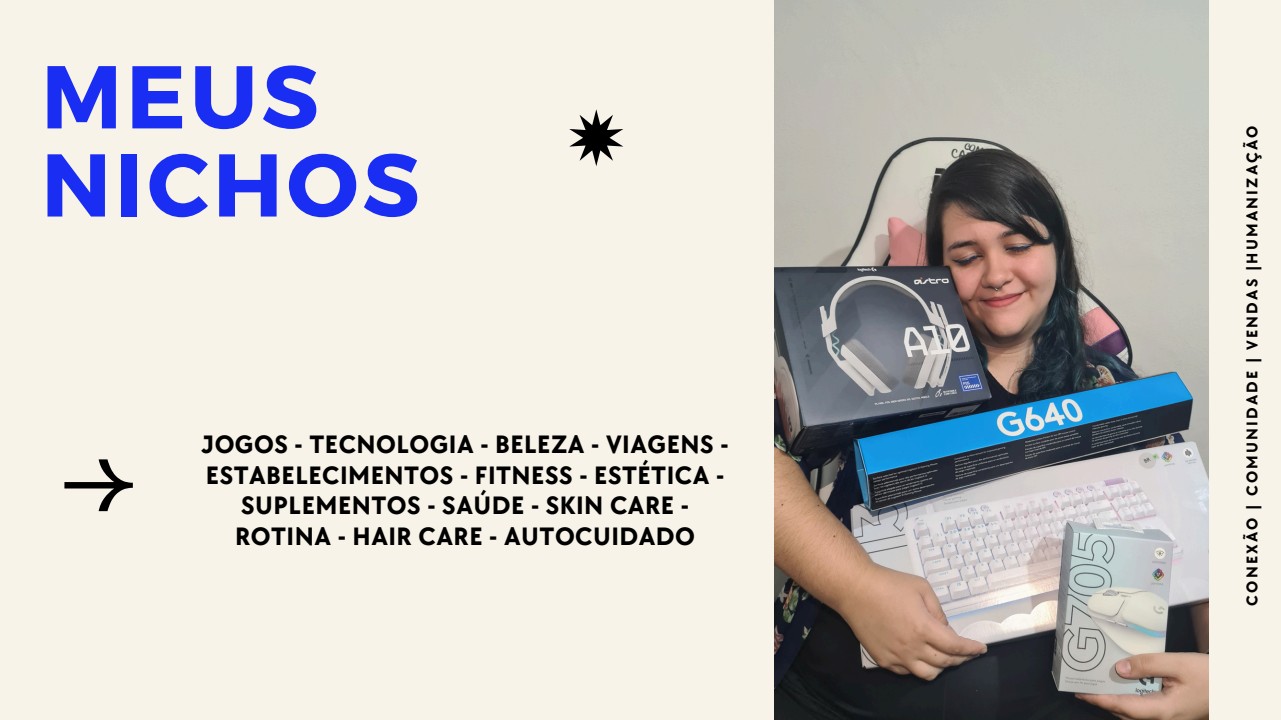
<style>
.page{position:relative;width:1281px;height:720px;background:#f8f3e8}
.page>*{position:absolute;margin:0;border:0;box-sizing:border-box;transform-origin:0 0}
.t1{font:97.62px "TT Chocolates";color:#000}
.t2{font:700 88.88px/88.1px "Montserrat";letter-spacing:.045em;color:#1a2df3}
.t3{font:700 26px/31px "TT Chocolates";letter-spacing:.02em;color:#000;text-align:center}
.t4{font:700 16px "TT Chocolates";letter-spacing:.135em;color:#000}
</style>
<div class="page">
<img style="left:774px;top:0;width:434px;height:720px">
<svg style="left:569px;top:109px;width:54px;height:57px"></svg>
<h1 class="t2" style="left:41px;top:48px;width:380px">MEUS<br>NICHOS</h1>
<h2 class="t1" style="left:50px;top:430px;width:99px">→</h2>
<p class="t3" style="left:201px;top:429px;width:528px">JOGOS - TECNOLOGIA - BELEZA - VIAGENS -<br>ESTABELECIMENTOS - FITNESS - ESTÉTICA -<br>SUPLEMENTOS - SAÚDE - SKIN CARE -</p>
<p class="t3" style="left:235px;top:522px;width:461px">ROTINA - HAIR CARE - AUTOCUIDADO</p>
<p class="t4" style="left:1243px;top:606px;width:482px;rotate:-90deg">CONEXÃO | COMUNIDADE | VENDAS |HUMANIZAÇÃO</p>
</div>
